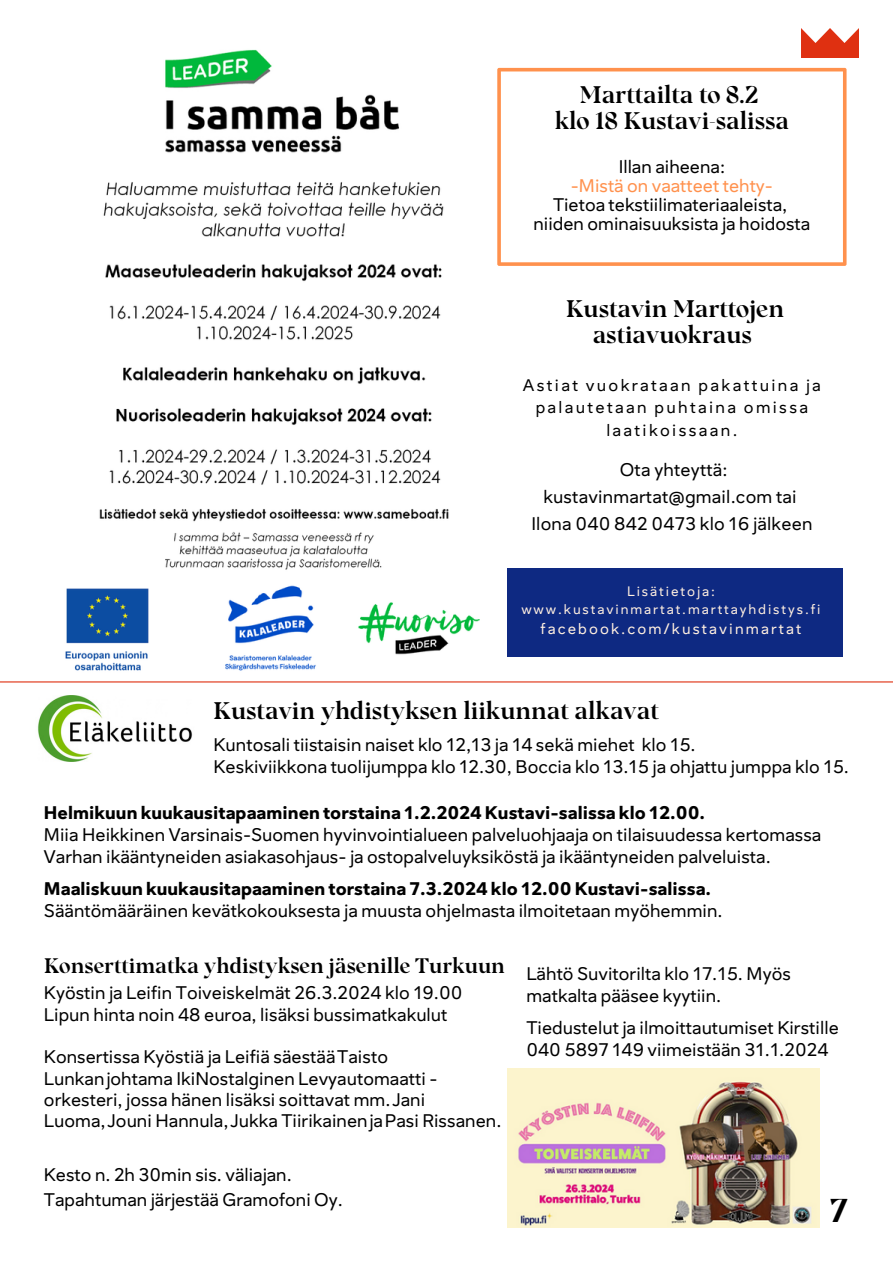
<style>
.page{position:relative;width:893px;height:1264px;background:#fff}
.page>*{position:absolute;margin:0;border:0;box-sizing:border-box;transform-origin:0 0}
.t1{font:700 33px "Noctis";color:#000}
.t2{font:700 24px/25.8px "Noctis";color:#000;text-align:center}
.t3{font:700 21px "Noctis";color:#000}
.t4{font:18px/21.3px "Sarvatrik Latin";color:#000}
.t5{font:700 18px "Sarvatrik Latin";color:#000}
.t6{font:18px "Sarvatrik Latin";color:#ff914d}
.t7{font:16.5px/22.5px "Sarvatrik Latin";letter-spacing:.14em;color:#000;text-align:center}
.t8{font:15px "Sarvatrik Latin";letter-spacing:.14em;color:#ffefe0}
.t9{font:13.5px/18px "Sarvatrik Latin";letter-spacing:.14em;color:#ffefe0;text-align:center}
</style>
<div class="page">
<img style="left:801px;top:29px;width:57px;height:29px">
<div style="left:501px;top:568px;width:341px;height:89px;background:#0e2982"></div>
<img style="left:65px;top:49px;width:441px;height:622px">
<svg style="left:497px;top:68px;width:349px;height:198px"></svg>
<hr style="left:0;top:681px;width:892px;height:1px;background:#df3011">
<img style="left:507px;top:1068px;width:312px;height:159px">
<img style="left:37px;top:695px;width:156px;height:66px">
<p class="t2" style="left:580px;top:79px;width:180px">Marttailta to 8.2</p>
<p class="t2" style="left:554px;top:105px;width:236px">klo 18 Kustavi-salissa</p>
<p class="t4" style="left:618px;top:156px;width:108px">Illan aiheena:</p>
<p class="t6" style="left:571px;top:175px;width:203px">-Mistä on vaatteet tehty-</p>
<p class="t4" style="left:553px;top:194px;width:236px">Tietoa tekstiilimateriaaleista,</p>
<p class="t4" style="left:533px;top:213px;width:278px">niiden ominaisuuksista ja hoidosta</p>
<p class="t2" style="left:566px;top:294px;width:219px">Kustavin Marttojen astiavuokraus</p>
<p class="t7" style="left:523px;top:374px;width:299px">Astiat vuokrataan pakattuina ja palautetaan puhtaina omissa laatikoissaan.</p>
<p class="t4" style="left:543px;top:456px;width:255px;line-height:27px;text-align:center">Ota yhteyttä: kustavinmartat@gmail.com tai</p>
<p class="t4" style="left:531px;top:513px;width:282px">Ilona 040 842 0473 klo 16 jälkeen</p>
<p class="t9" style="left:521px;top:582px;width:301px">Lisätietoja: www.kustavinmartat.marttayhdistys.fi</p>
<p class="t8" style="left:540px;top:620px;width:262px">facebook.com/kustavinmartat</p>
<p class="t2" style="left:213px;top:695px;width:446px">Kustavin yhdistyksen liikunnat alkavat</p>
<p class="t4" style="left:213px;top:734px;width:483px">Kuntosali tiistaisin naiset klo 12,13 ja 14 sekä miehet klo 15.</p>
<p class="t4" style="left:213px;top:756px;width:637px">Keskiviikkona tuolijumppa klo 12.30, Boccia klo 13.15 ja ohjattu jumppa klo 15.</p>
<p class="t5" style="left:44px;top:802px;width:662px">Helmikuun kuukausitapaaminen torstaina 1.2.2024 Kustavi-salissa klo 12.00.</p>
<p class="t4" style="left:44px;top:824px;width:778px">Miia Heikkinen Varsinais-Suomen hyvinvointialueen palveluohjaaja on tilaisuudessa kertomassa</p>
<p class="t4" style="left:44px;top:846px;width:728px">Varhan ikääntyneiden asiakasohjaus- ja ostopalveluyksiköstä ja ikääntyneiden palveluista.</p>
<p class="t5" style="left:44px;top:878px;width:668px">Maaliskuun kuukausitapaaminen torstaina 7.3.2024 klo 12.00 Kustavi-salissa.</p>
<p class="t4" style="left:44px;top:900px;width:680px">Sääntömääräinen kevätkokouksesta ja muusta ohjelmasta ilmoitetaan myöhemmin.</p>
<p class="t3" style="left:44px;top:947px;width:462px">Konserttimatka yhdistyksen jäsenille Turkuun</p>
<p class="t4" style="left:44px;top:982px;width:420px">Kyöstin ja Leifin Toiveiskelmät 26.3.2024 klo 19.00</p>
<p class="t4" style="left:44px;top:1003px;width:405px">Lipun hinta noin 48 euroa, lisäksi bussimatkakulut</p>
<p class="t4" style="left:44px;top:1046px;width:459px">Konsertissa Kyöstiä ja Leifiä säestääTaisto Lunkanjohtama IkiNostalginen Levyautomaatti - orkesteri, jossa hänen lisäksi soittavat mm.Jani Luoma,Jouni Hannula,Jukka TiirikainenjaPasi Rissanen.</p>
<p class="t4" style="left:44px;top:1164px;width:249px">Kesto n. 2h 30min sis. väliajan.</p>
<p class="t4" style="left:44px;top:1188px;width:300px">Tapahtuman järjestää Gramofoni Oy.</p>
<p class="t4" style="left:526px;top:963px;width:266px;line-height:21.8px">Lähtö Suvitorilta klo 17.15. Myös matkalta pääsee kyytiin.</p>
<p class="t4" style="left:526px;top:1017px;width:314px;line-height:21.8px">Tiedustelut ja ilmoittautumiset Kirstille<br>040 5897 149 viimeistään 31.1.2024</p>
<p class="t1" style="left:830px;top:1182px;width:19px">7</p>
</div>
